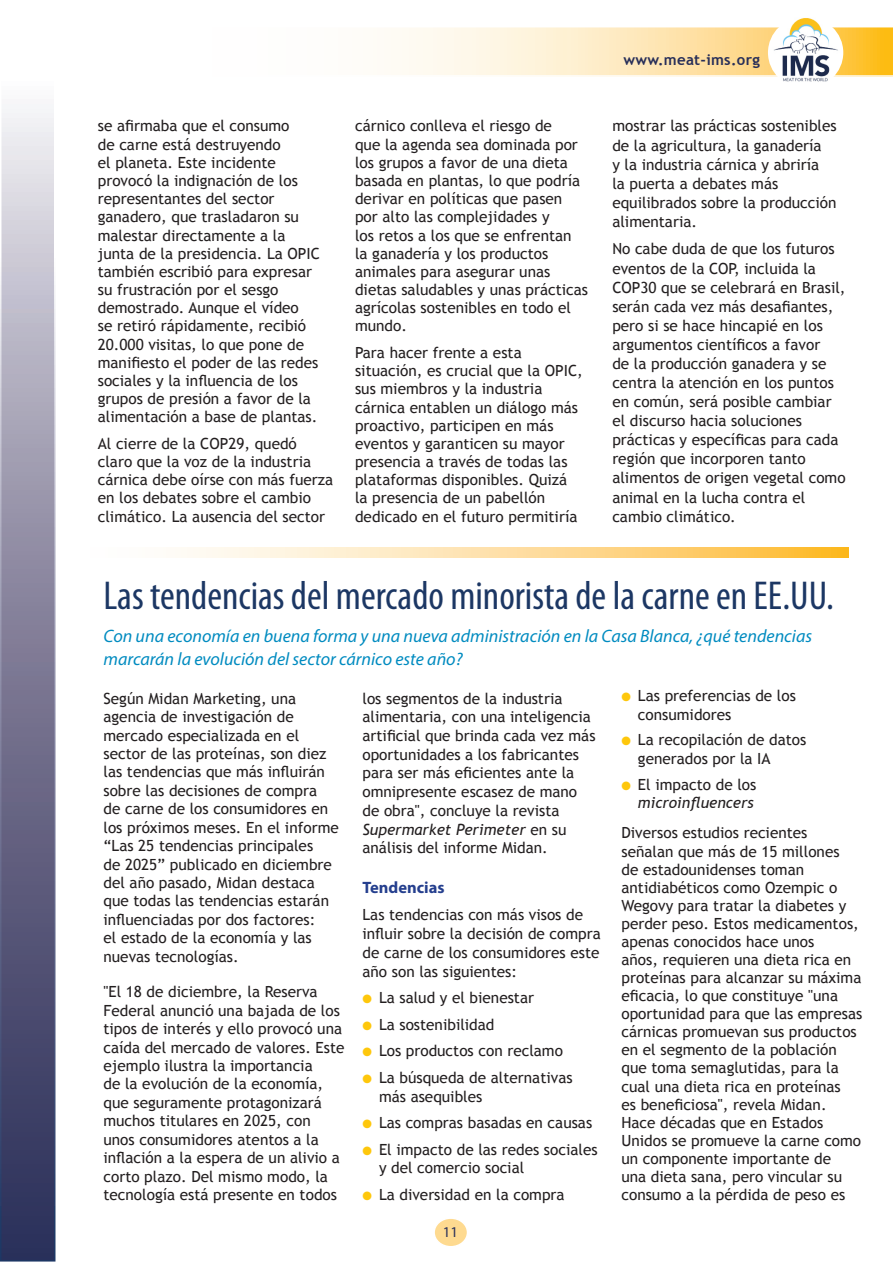
<style>
.page{position:relative;width:893px;height:1263px;background:#fff}
.page>*{position:absolute;margin:0;border:0;box-sizing:border-box;transform-origin:0 0}
.Head1{font:condensed 40.5px "Myriad Pro";color:#1c3764}
.Head1-2{font:italic 18px/22.5px "Myriad Pro";color:#008bc0}
.SubheadBlue{font:700 16.5px "Myriad Pro";color:#253f8e}
.SubheadBlue-2{font:15.3px/18.1px "Trebuchet MS";color:#231f20}
.SubheadBlue-3{font:italic 15.3px/18.1px "Trebuchet MS";color:#231f20;text-align:right}
.t1{font:700 15px "Trebuchet MS";letter-spacing:.02em;color:#282f59}
.t2{font:15px "Myriad Pro";color:#282f59}
.s1{color:#fec70c}
.s2{font-style:normal}
.s3{font-style:italic}
</style>
<div class="page">
<svg style="left:3px;top:109px;width:50px;height:1149px;background:#817f99"></svg>
<div style="left:0;top:76px;width:56px;height:1185px;border:2px solid #fff"></div>
<svg style="left:0;top:27px;width:893px;height:50px"></svg>
<img style="left:768px;top:18px;width:75px;height:64px">
<div style="left:434px;top:1218px;width:33px;height:29px;background:#feda90;border-radius:50%"></div>
<div style="left:433px;top:1217px;width:35px;height:30px;border:2px solid #fff;border-radius:50%"></div>
<svg style="left:181px;top:547px;width:667px;height:11px;background:#fddc9b"></svg>
<p class="SubheadBlue-2" style="left:98px;top:117px;width:224px">se afirmaba que el consumo<br>de carne está destruyendo<br>el planeta. Este incidente provocó la indignación de los representantes del sector ganadero, que trasladaron su malestar directamente a la junta de la presidencia. La OPIC también escribió para expresar su frustración por el sesgo demostrado. Aunque el vídeo<br>se retiró rápidamente, recibió<br>20.000 visitas, lo que pone de manifiesto el poder de las redes sociales y la influencia de los grupos de presión a favor de la alimentación a base de plantas.</p>
<p class="SubheadBlue-2" style="left:98px;top:435px;width:237px">Al cierre de la COP29, quedó claro que la voz de la industria cárnica debe oírse con más fuerza en los debates sobre el cambio climático. La ausencia del sector</p>
<p class="SubheadBlue-2" style="left:355px;top:117px;width:235px">cárnico conlleva el riesgo de<br>que la agenda sea dominada por los grupos a favor de una dieta basada en plantas, lo que podría derivar en políticas que pasen por alto las complejidades y<br>los retos a los que se enfrentan<br>la ganadería y los productos animales para asegurar unas dietas saludables y unas prácticas agrícolas sostenibles en todo el mundo.</p>
<p class="SubheadBlue-2" style="left:355px;top:344px;width:229px">Para hacer frente a esta situación, es crucial que la OPIC, sus miembros y la industria cárnica entablen un diálogo más proactivo, participen en más eventos y garanticen su mayor presencia a través de todas las plataformas disponibles. Quizá la presencia de un pabellón dedicado en el futuro permitiría</p>
<p class="t1" style="left:623px;top:50px;width:138px">www.meat-ims.org</p>
<p class="SubheadBlue-2" style="left:612px;top:117px;width:226px;line-height:19px">mostrar las prácticas sostenibles de la agricultura, la ganadería<br>y la industria cárnica y abriría<br>la puerta a debates más equilibrados sobre la producción alimentaria.</p>
<p class="SubheadBlue-2" style="left:612px;top:240px;width:235px;line-height:19px">No cabe duda de que los futuros eventos de la COP, incluida la<br>COP30 que se celebrará en Brasil, serán cada vez más desafiantes, pero si se hace hincapié en los argumentos científicos a favor<br>de la producción ganadera y se centra la atención en los puntos en común, será posible cambiar el discurso hacia soluciones prácticas y específicas para cada región que incorporen tanto alimentos de origen vegetal como animal en la lucha contra el cambio climático.</p>
<p class="Head1" style="left:103px;top:571px;width:732px">Las tendencias del mercado minorista de la carne en EE.UU.</p>
<p class="Head1-2" style="left:103px;top:625px;width:710px">Con una economía en buena forma y una nueva administración en la Casa Blanca, ¿qué tendencias marcarán la evolución del sector cárnico este año?</p>
<p class="SubheadBlue-2" style="left:103px;top:689px;width:237px">Según Midan Marketing, una agencia de investigación de mercado especializada en el sector de las proteínas, son diez las tendencias que más influirán sobre las decisiones de compra<br>de carne de los consumidores en los próximos meses. En el informe “Las 25 tendencias principales<br>de 2025” publicado en diciembre del año pasado, Midan destaca que todas las tendencias estarán influenciadas por dos factores:<br>el estado de la economía y las nuevas tecnologías.</p>
<p class="SubheadBlue-2" style="left:103px;top:983px;width:242px">"El 18 de diciembre, la Reserva<br>Federal anunció una bajada de los tipos de interés y ello provocó una caída del mercado de valores. Este ejemplo ilustra la importancia<br>de la evolución de la economía, que seguramente protagonizará muchos titulares en 2025, con unos consumidores atentos a la inflación a la espera de un alivio a corto plazo. Del mismo modo, la tecnología está presente en todos</p>
<p class="SubheadBlue-2" style="left:638px;top:687px;width:159px;text-indent:-16px"><span class="s1">●</span> Las preferencias de los consumidores</p>
<p class="SubheadBlue-2" style="left:638px;top:731px;width:170px;text-indent:-16px"><span class="s1">●</span> La recopilación de datos generados por la IA</p>
<p class="SubheadBlue-3" style="left:621px;top:775px;width:136px"><span class="s1">●</span> <span class="s2">El impacto de los </span>microinfluencers</p>
<p class="SubheadBlue-2" style="left:621px;top:824px;width:242px">Diversos estudios recientes señalan que más de 15 millones<br>de estadounidenses toman antidiabéticos como Ozempic o<br>Wegovy para tratar la diabetes y perder peso. Estos medicamentos, apenas conocidos hace unos<br>años, requieren una dieta rica en proteínas para alcanzar su máxima eficacia, lo que constituye "una oportunidad para que las empresas cárnicas promuevan sus productos en el segmento de la población que toma semaglutidas, para la cual una dieta rica en proteínas<br>es beneficiosa", revela Midan.<br>Hace décadas que en Estados<br>Unidos se promueve la carne como un componente importante de<br>una dieta sana, pero vincular su consumo a la pérdida de peso es</p>
<p class="SubheadBlue-2" style="left:362px;top:689px;width:235px;line-height:18.8px">los segmentos de la industria alimentaria, con una inteligencia artificial que brinda cada vez más oportunidades a los fabricantes para ser más eficientes ante la omnipresente escasez de mano de obra", concluye la revista<br><span class="s3">Supermarket Perimeter</span> en su análisis del informe Midan.</p>
<p class="SubheadBlue" style="left:362px;top:877px;width:84px">Tendencias</p>
<p class="SubheadBlue-2" style="left:362px;top:906px;width:240px;line-height:18.8px">Las tendencias con más visos de influir sobre la decisión de compra de carne de los consumidores este año son las siguientes:</p>
<p class="SubheadBlue-2" style="left:362px;top:989px;width:173px"><span class="s1">●</span> La salud y el bienestar</p>
<p class="SubheadBlue-2" style="left:362px;top:1015px;width:134px"><span class="s1">●</span> La sostenibilidad</p>
<p class="SubheadBlue-2" style="left:362px;top:1042px;width:202px"><span class="s1">●</span> Los productos con reclamo</p>
<p class="SubheadBlue-2" style="left:379px;top:1068px;width:195px;line-height:18.8px;text-indent:-16px"><span class="s1">●</span> La búsqueda de alternativas más asequibles</p>
<p class="SubheadBlue-2" style="left:362px;top:1114px;width:231px"><span class="s1">●</span> Las compras basadas en causas</p>
<p class="SubheadBlue-2" style="left:379px;top:1140px;width:220px;line-height:18.8px;text-indent:-16px"><span class="s1">●</span> El impacto de las redes sociales y del comercio social</p>
<p class="SubheadBlue-2" style="left:362px;top:1186px;width:204px"><span class="s1">●</span> La diversidad en la compra</p>
<p class="t2" style="left:443px;top:1223px;width:17px">11</p>
</div>
